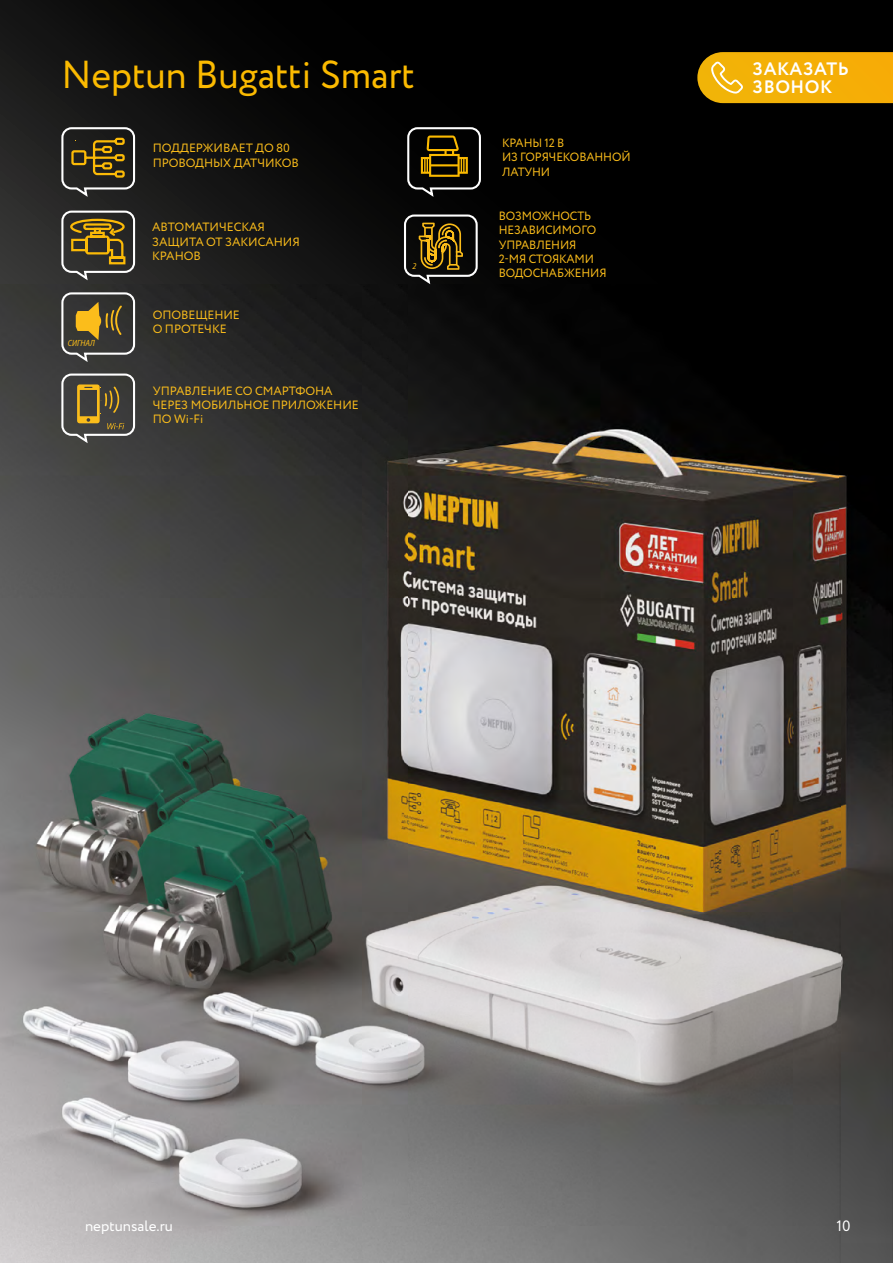
<style>
.page{position:relative;width:893px;height:1263px;background:#fff}
.page>*{position:absolute;margin:0;border:0;box-sizing:border-box;transform-origin:0 0}
.t1{font:39px "Circe";color:#fbba00}
.t2{font:700 18px/18px "Circe";letter-spacing:.03em;color:#fff}
.t3{font:15px "Circe";color:#fff}
.t4{font:12px/14.4px "Circe";letter-spacing:-.005em;color:#fbbd1b}
.t5{font:italic semi-condensed 9px "Myriad Pro";color:#fbbd1b}
</style>
<div class="page">
<svg style="left:0;top:0;width:893px;height:285px;background:#080808"></svg>
<img style="left:0;top:285px;width:893px;height:978px">
<svg style="left:406px;top:126px;width:76px;height:73px;background:#372f1a"></svg>
<svg style="left:60px;top:372px;width:76px;height:73px;background:#615b4b"></svg>
<svg style="left:60px;top:291px;width:76px;height:73px;background:#605843"></svg>
<svg style="left:60px;top:126px;width:76px;height:73px;background:#4c4531"></svg>
<svg style="left:60px;top:210px;width:76px;height:72px;background:#5f5539"></svg>
<svg style="left:403px;top:213px;width:76px;height:73px;background:#413821"></svg>
<svg style="left:697px;top:52px;width:196px;height:51px;background:#ecab0b"></svg>
<h1 class="t1" style="left:61px;top:49px;width:355px">Neptun Bugatti Smart</h1>
<p class="t4" style="left:153px;top:142px;width:148px">ПОДДЕРЖИВАЕТ ДО 80<br>ПРОВОДНЫХ ДАТЧИКОВ</p>
<p class="t5" style="left:68px;top:338px;width:29px">СИГНАЛ</p>
<p class="t4" style="left:152px;top:221px;width:149px">АВТОМАТИЧЕСКАЯ<br>ЗАЩИТА ОТ ЗАКИСАНИЯ<br>КРАНОВ</p>
<p class="t4" style="left:153px;top:308px;width:89px">ОПОВЕЩЕНИЕ<br>О ПРОТЕЧКЕ</p>
<p class="t4" style="left:153px;top:384px;width:208px">УПРАВЛЕНИЕ СО СМАРТФОНА<br>ЧЕРЕЗ МОБИЛЬНОЕ ПРИЛОЖЕНИЕ<br>ПО Wi-Fi</p>
<p class="t5" style="left:412px;top:261px;width:6px">2</p>
<p class="t4" style="left:502px;top:136px;width:130px">КРАНЫ 12 В<br>ИЗ ГОРЯЧЕКОВАННОЙ<br>ЛАТУНИ</p>
<p class="t4" style="left:499px;top:209px;width:109px">ВОЗМОЖНОСТЬ<br>НЕЗАВИСИМОГО<br>УПРАВЛЕНИЯ<br>2-МЯ СТОЯКАМИ<br>ВОДОСНАБЖЕНИЯ</p>
<h2 class="t2" style="left:753px;top:61px;width:98px">ЗАКАЗАТЬ<br>ЗВОНОК</h2>
<p class="t3" style="left:85px;top:1216px;width:89px">neptunsale.ru</p>
<p class="t3" style="left:836px;top:1216px;width:16px">10</p>
</div>
